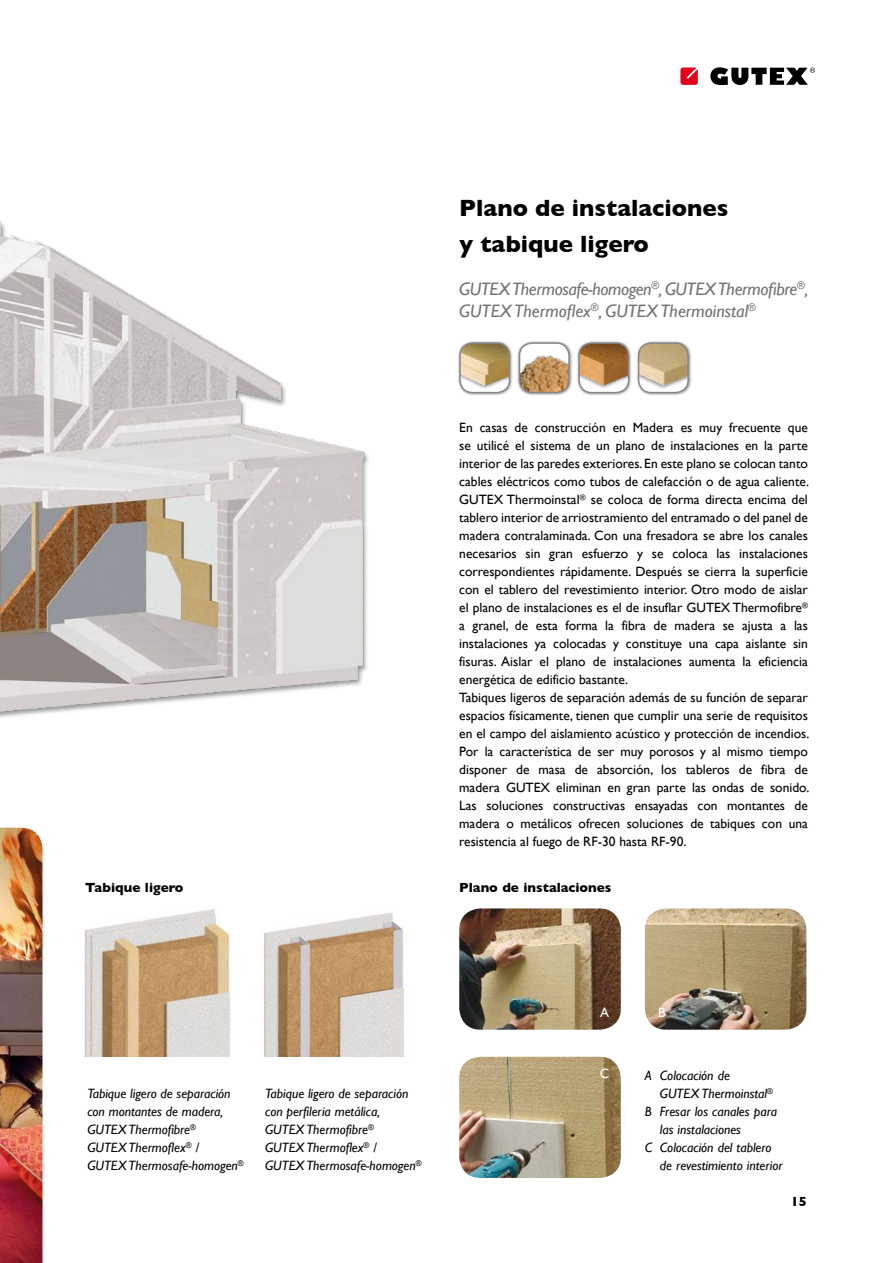
<style>
.page{position:relative;width:893px;height:1263px;background:#fff}
.page>*{position:absolute;margin:0;border:0;box-sizing:border-box;transform-origin:0 0}
.t1{font:700 24px/36px "Gill Sans";color:#000}
.t2{font:italic 18px/21.6px "Gill Sans";letter-spacing:-.02em;color:#707172}
.t3{font:13.5px/18px "Gill Sans";color:#000}
.t4{font:italic 13.5px/18px "Gill Sans";color:#000}
.t5{font:700 13.5px "Gill Sans";color:#000}
.t6{font:13.5px "Gill Sans";color:#fff}
</style>
<div class="page">
<img style="left:0;top:221px;width:369px;height:497px">
<div style="left:457px;top:340px;width:56px;height:57px;background:#000;opacity:.4"></div>
<img style="left:460px;top:343px;width:49px;height:50px">
<div style="left:459px;top:342px;width:51px;height:51px;border:2px solid #87888a;border-radius:13px"></div>
<div style="left:576px;top:340px;width:56px;height:57px;background:#000;opacity:.4"></div>
<img style="left:579px;top:343px;width:50px;height:49px">
<div style="left:578px;top:342px;width:51px;height:51px;border:2px solid #87888a;border-radius:13px"></div>
<div style="left:517px;top:340px;width:56px;height:57px;background:#000;opacity:.4"></div>
<img style="left:519px;top:343px;width:50px;height:50px">
<div style="left:519px;top:342px;width:51px;height:51px;border:2px solid #87888a;border-radius:13px"></div>
<div style="left:636px;top:340px;width:56px;height:57px;background:#000;opacity:.4"></div>
<img style="left:639px;top:343px;width:49px;height:50px">
<div style="left:638px;top:342px;width:51px;height:51px;border:2px solid #87888a;border-radius:13px"></div>
<img style="left:0;top:828px;width:43px;height:435px">
<img style="left:459px;top:908px;width:162px;height:122px">
<img style="left:459px;top:1057px;width:162px;height:121px">
<img style="left:645px;top:908px;width:161px;height:122px">
<img style="left:84px;top:909px;width:148px;height:148px">
<img style="left:264px;top:912px;width:140px;height:145px">
<svg style="left:710px;top:67px;width:105px;height:18px"></svg>
<svg style="left:680px;top:68px;width:18px;height:17px"></svg>
<h1 class="t1" style="left:459px;top:190px;width:271px">Plano de instalaciones y tabique ligero</h1>
<h2 class="t2" style="left:459px;top:278px;width:351px">GUTEX Thermosafe-homogen<sup>®</sup>, GUTEX Thermofibre<sup>®</sup>,<br>GUTEX Thermoflex<sup>®</sup>, GUTEX Thermoinstal<sup>®</sup></h2>
<p class="t3" style="left:459px;top:418px;width:352px">En casas de construcción en Madera es muy frecuente que se utilicé el sistema de un plano de instalaciones en la parte interior de las paredes exteriores. En este plano se colocan tanto cables eléctricos como tubos de calefacción o de agua caliente.<br>GUTEX Thermoinstal<sup>®</sup> se coloca de forma directa encima del tablero interior de arriostramiento del entramado o del panel de madera contralaminada. Con una fresadora se abre los canales necesarios sin gran esfuerzo y se coloca las instalaciones correspondientes rápidamente. Después se cierra la superficie con el tablero del revestimiento interior. Otro modo de aislar el plano de instalaciones es el de insuflar GUTEX Thermofibre<sup>® </sup>a granel, de esta forma la fibra de madera se ajusta a las instalaciones ya colocadas y constituye una capa aislante sin fisuras. Aislar el plano de instalaciones aumenta la eficiencia energética de edificio bastante.<br>Tabiques ligeros de separación además de su función de separar espacios físicamente, tienen que cumplir una serie de requisitos en el campo del aislamiento acústico y protección de incendios.<br>Por la característica de ser muy porosos y al mismo tiempo disponer de masa de absorción, los tableros de fibra de madera GUTEX eliminan en gran parte las ondas de sonido.<br>Las soluciones constructivas ensayadas con montantes de madera o metálicos ofrecen soluciones de tabiques con una resistencia al fuego de RF-30 hasta RF-90.</p>
<p class="t5" style="left:85px;top:880px;width:100px">Tabique ligero</p>
<p class="t5" style="left:459px;top:880px;width:154px">Plano de instalaciones</p>
<p class="t4" style="left:87px;top:1084px;width:158px">Tabique ligero de separación con montantes de madera,<br>GUTEX Thermofibre<sup>®<br></sup>GUTEX Thermoflex<sup>®</sup> /<br>GUTEX Thermosafe-homogen<sup>®</sup></p>
<p class="t4" style="left:265px;top:1084px;width:158px">Tabique ligero de separación con perfileria metálica,<br>GUTEX Thermofibre<sup>®<br></sup>GUTEX Thermoflex<sup>®</sup> /<br>GUTEX Thermosafe-homogen<sup>®</sup></p>
<p class="t6" style="left:600px;top:1004px;width:11px">A</p>
<p class="t6" style="left:658px;top:1004px;width:9px">B</p>
<p class="t6" style="left:600px;top:1066px;width:11px">C</p>
<p class="t4" style="left:645px;top:1066px;width:87px">A Colocación de</p>
<p class="t4" style="left:660px;top:1084px;width:115px">GUTEX Thermoinstal<sup>®</sup></p>
<p class="t4" style="left:645px;top:1102px;width:134px">B Fresar los canales para</p>
<p class="t4" style="left:660px;top:1120px;width:83px">las instalaciones</p>
<p class="t4" style="left:645px;top:1138px;width:128px">C Colocación del tablero</p>
<p class="t4" style="left:660px;top:1156px;width:124px">de revestimiento interior</p>
<p class="t5" style="left:791px;top:1194px;width:18px">15</p>
</div>
